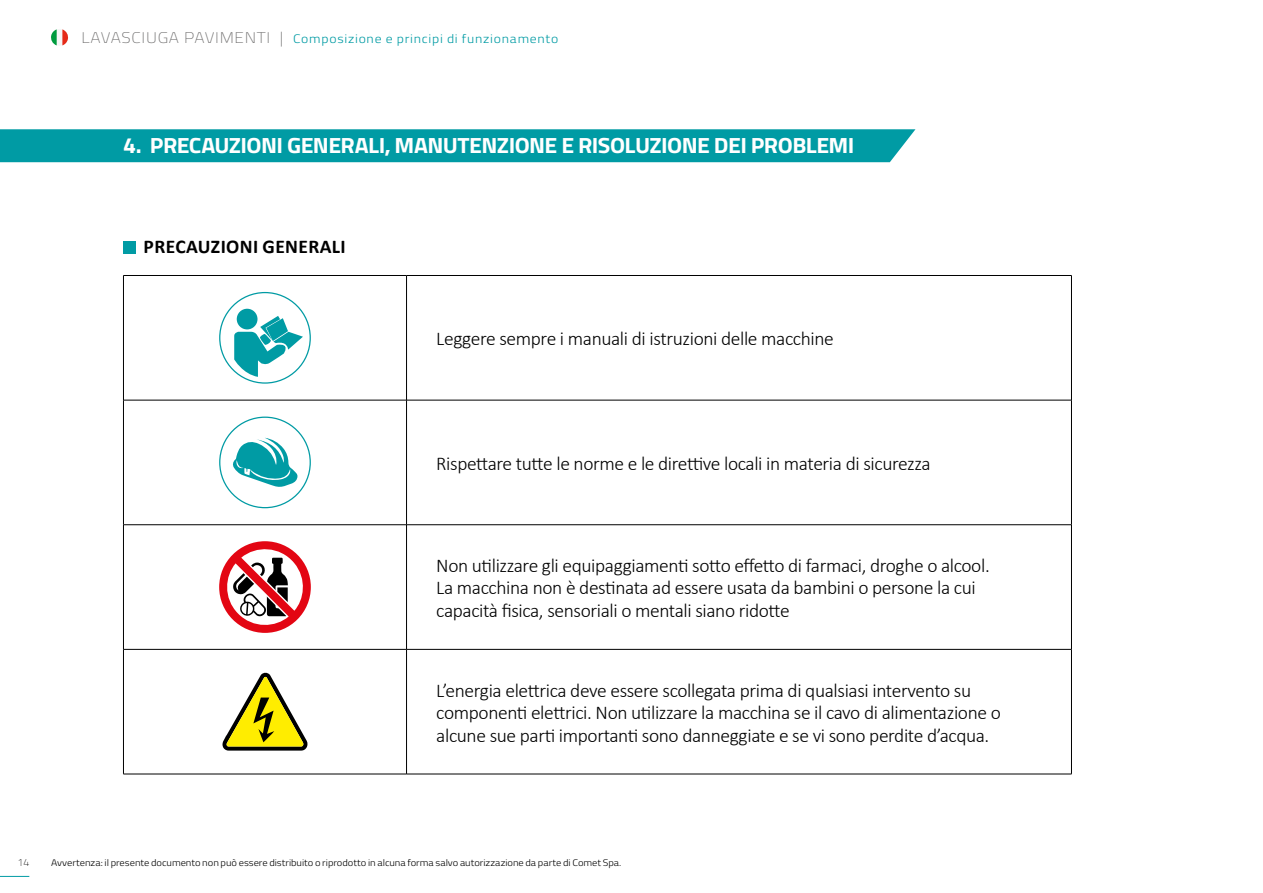
<style>
.page{position:relative;width:1263px;height:893px;background:#fff}
.page>*{position:absolute;margin:0;border:0;box-sizing:border-box;transform-origin:0 0}
.t1{font:700 22.05px "Titillium";letter-spacing:-.025em;color:#fff;scale:1.05 1}
.t2{font:300 19.5px/22.5px "Calibri";letter-spacing:-.02em;color:#000}
.t3{font:700 19.5px "Calibri";letter-spacing:.02em;color:#000}
.t4{font:300 12.3px "Titillium";letter-spacing:.055em;color:#009ba4;scale:1.11 1}
.t5{font:100 10.5px "Titillium";color:#000}
.t6{font:300 9.45px "Titillium";letter-spacing:-.005em;color:#000;scale:1.11 1}
.s1{font-weight:100;font-size:15.45px;color:#646363}
</style>
<div class="page">
<svg style="left:0;top:876px;width:29px;height:1px"></svg>
<svg style="left:51px;top:29px;width:17px;height:17px"></svg>
<div style="left:123px;top:241px;width:13px;height:12px;background:#009ba4"></div>
<div style="left:0;top:129px;width:915px;height:33px;background:#009ba4"></div>
<hr style="left:123px;top:275px;width:283px;height:1px;background:#000">
<hr style="left:123px;top:276px;width:1px;height:124px;background:#000">
<hr style="left:406px;top:275px;width:665px;height:1px;background:#000">
<hr style="left:406px;top:276px;width:1px;height:124px;background:#000">
<hr style="left:1071px;top:276px;width:1px;height:124px;background:#000">
<hr style="left:123px;top:400px;width:283px;height:1px;background:#000">
<hr style="left:123px;top:400px;width:1px;height:125px;background:#000">
<hr style="left:406px;top:400px;width:665px;height:1px;background:#000">
<hr style="left:406px;top:400px;width:1px;height:125px;background:#000">
<hr style="left:1071px;top:400px;width:1px;height:125px;background:#000">
<hr style="left:123px;top:524px;width:283px;height:1px;background:#000">
<hr style="left:123px;top:525px;width:1px;height:124px;background:#000">
<hr style="left:406px;top:524px;width:665px;height:1px;background:#000">
<hr style="left:406px;top:525px;width:1px;height:124px;background:#000">
<hr style="left:1071px;top:525px;width:1px;height:124px;background:#000">
<hr style="left:123px;top:649px;width:283px;height:1px;background:#000">
<hr style="left:123px;top:649px;width:1px;height:125px;background:#000">
<hr style="left:406px;top:649px;width:665px;height:1px;background:#000">
<hr style="left:406px;top:649px;width:1px;height:125px;background:#000">
<hr style="left:1071px;top:649px;width:1px;height:125px;background:#000">
<hr style="left:123px;top:774px;width:283px;height:1px;background:#000">
<hr style="left:406px;top:774px;width:665px;height:1px;background:#000">
<div style="left:237px;top:309px;width:20px;height:20px;background:#009ba4;border-radius:50%"></div>
<svg style="left:234px;top:316px;width:69px;height:61px"></svg>
<svg style="left:233px;top:438px;width:64px;height:49px"></svg>
<svg style="left:219px;top:541px;width:92px;height:92px"></svg>
<svg style="left:222px;top:672px;width:86px;height:79px"></svg>
<p class="t4" style="left:82px;top:30px;width:431px"><span class="s1">LAVASCIUGA PAVIMENTI |</span> Composizione e principi di funzionamento</p>
<p class="t1" style="left:123px;top:129px;width:698px">4. PRECAUZIONI GENERALI, MANUTENZIONE E RISOLUZIONE DEI PROBLEMI</p>
<p class="t3" style="left:144px;top:233px;width:204px">PRECAUZIONI GENERALI</p>
<p class="t2" style="left:436px;top:327px;width:399px">Leggere sempre i manuali di istruzioni delle macchine</p>
<p class="t2" style="left:436px;top:452px;width:496px">Rispettare tutte le norme e le direttive locali in materia di sicurezza</p>
<p class="t2" style="left:436px;top:554px;width:555px">Non utilizzare gli equipaggiamenti sotto effetto di farmaci, droghe o alcool.<br>La macchina non è destinata ad essere usata da bambini o persone la cui capacità fisica, sensoriali o mentali siano ridotte</p>
<p class="t2" style="left:436px;top:679px;width:566px">L’energia elettrica deve essere scollegata prima di qualsiasi intervento su componenti elettrici. Non utilizzare la macchina se il cavo di alimentazione o alcune sue parti importanti sono danneggiate e se vi sono perdite d’acqua.</p>
<p class="t5" style="left:18px;top:855px;width:13px">14</p>
<p class="t6" style="left:51px;top:856px;width:515px">Avvertenza: il presente documento non può essere distribuito o riprodotto in alcuna forma salvo autorizzazione da parte di Comet Spa.</p>
</div>
